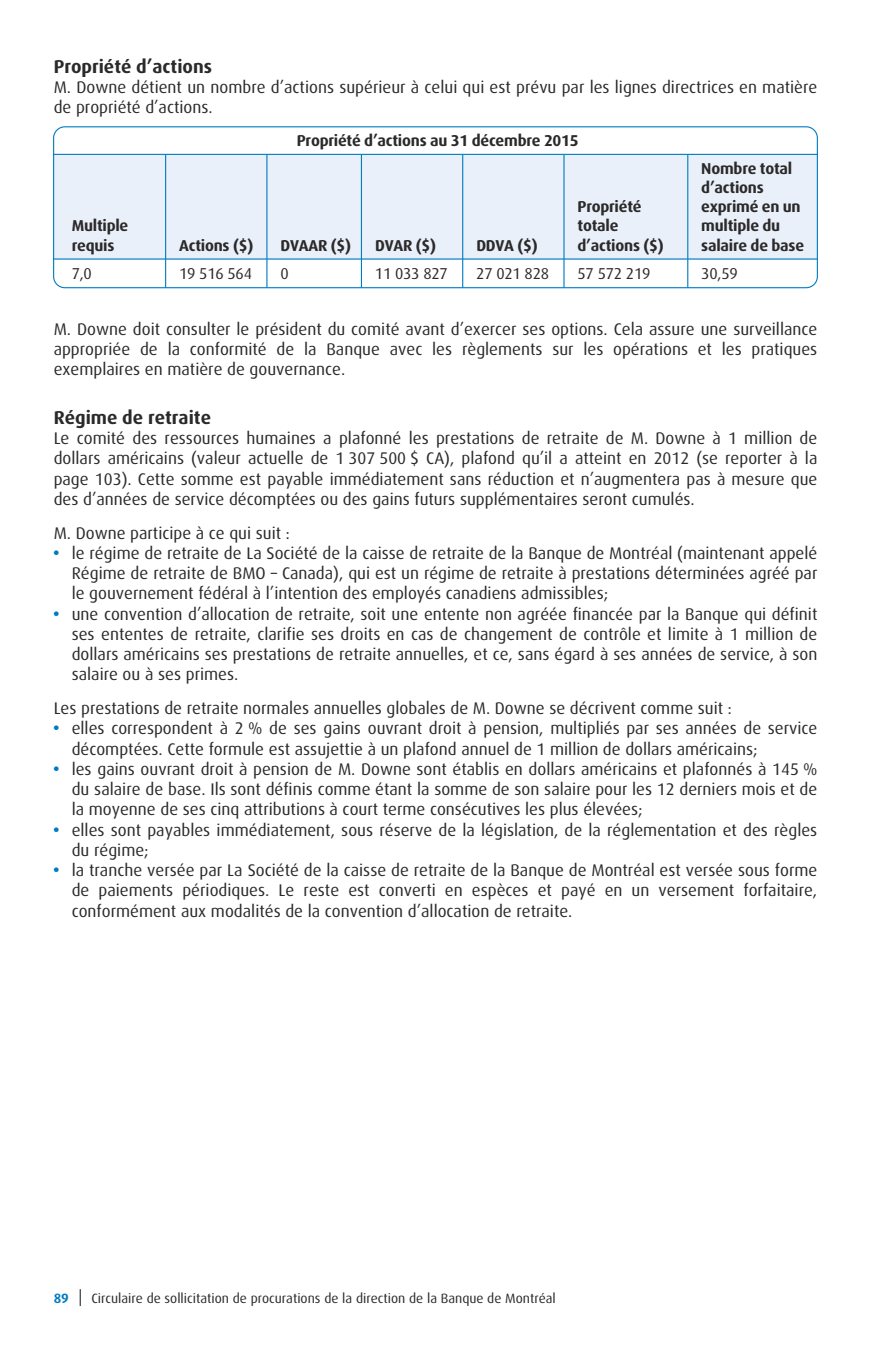
<style>
.page{position:relative;width:871px;height:1357px;background:#fff}
.page>*{position:absolute;margin:0;border:0;box-sizing:border-box;transform-origin:0 0}
.t1{font:700 18.45px "Dax";color:#2b292a}
.t2{font:16.88px/20.2px "Dax";color:#2b292a;text-align:justify}
.t3{font:700 15.75px/19.1px "Dax";letter-spacing:-.015em;color:#2b292a}
.t4{font:15.75px "Dax";letter-spacing:-.015em;color:#2b292a}
.t5{font:13.5px "Dax";color:#2b292a}
.t6{font:700 13.5px "Dax";color:#007bc2}
.s1{font-family:"III Special Char";font-size:18.45px;color:#007bc2}
</style>
<div class="page">
<div style="left:54px;top:155px;width:763px;height:105px;background:#eaf0f9"></div>
<hr style="left:54px;top:154px;width:763px;height:1px;background:#007bc2">
<hr style="left:54px;top:258px;width:763px;height:2px;background:#007bc2">
<hr style="left:165px;top:155px;width:1px;height:104px;background:#007bc2">
<hr style="left:266px;top:155px;width:1px;height:104px;background:#007bc2">
<hr style="left:361px;top:155px;width:1px;height:104px;background:#007bc2">
<hr style="left:462px;top:155px;width:1px;height:104px;background:#007bc2">
<hr style="left:563px;top:155px;width:1px;height:104px;background:#007bc2">
<hr style="left:687px;top:155px;width:1px;height:104px;background:#007bc2">
<svg style="left:165px;top:260px;width:1px;height:26px"></svg>
<svg style="left:266px;top:260px;width:1px;height:26px"></svg>
<svg style="left:361px;top:260px;width:1px;height:26px"></svg>
<svg style="left:462px;top:260px;width:1px;height:26px"></svg>
<svg style="left:563px;top:260px;width:1px;height:26px"></svg>
<svg style="left:687px;top:260px;width:1px;height:26px"></svg>
<div style="left:53px;top:126px;width:765px;height:162px;border:1px solid #007bc2;border-radius:11px"></div>
<svg style="left:80px;top:1289px;width:1px;height:16px"></svg>
<p class="t1" style="left:54px;top:58px;width:160px">Propriété d’actions</p>
<p class="t2" style="left:54px;top:78px;width:765px">M. Downe détient un nombre d’actions supérieur à celui qui est prévu par les lignes directrices en matière de propriété d’actions.</p>
<p class="t3" style="left:297px;top:132px;width:284px">Propriété d’actions au 31 décembre 2015</p>
<p class="t3" style="left:72px;top:217px;width:58px">Multiple requis</p>
<p class="t3" style="left:179px;top:237px;width:76px">Actions ($)</p>
<p class="t3" style="left:280px;top:237px;width:72px">DVAAR ($)</p>
<p class="t3" style="left:375px;top:237px;width:62px">DVAR ($)</p>
<p class="t3" style="left:476px;top:237px;width:63px">DDVA ($)</p>
<p class="t3" style="left:577px;top:198px;width:88px">Propriété totale d’actions ($)</p>
<p class="t3" style="left:701px;top:160px;width:104px">Nombre total d’actions exprimé en un multiple du salaire de base</p>
<p class="t4" style="left:72px;top:266px;width:22px">7,0</p>
<p class="t4" style="left:179px;top:266px;width:74px">19 516 564</p>
<p class="t4" style="left:280px;top:266px;width:10px">0</p>
<p class="t4" style="left:375px;top:266px;width:74px">11 033 827</p>
<p class="t4" style="left:476px;top:266px;width:74px">27 021 828</p>
<p class="t4" style="left:577px;top:266px;width:74px">57 572 219</p>
<p class="t4" style="left:701px;top:266px;width:38px">30,59</p>
<p class="t2" style="left:54px;top:320px;width:765px">M. Downe doit consulter le président du comité avant d’exercer ses options. Cela assure une surveillance appropriée de la conformité de la Banque avec les règlements sur les opérations et les pratiques exemplaires en matière de gouvernance.</p>
<p class="t1" style="left:54px;top:409px;width:159px">Régime de retraite</p>
<p class="t2" style="left:54px;top:429px;width:765px">Le comité des ressources humaines a plafonné les prestations de retraite de M. Downe à 1 million de dollars américains (valeur actuelle de 1 307 500 $ CA), plafond qu’il a atteint en 2012 (se reporter à la page 103). Cette somme est payable immédiatement sans réduction et n’augmentera pas à mesure que des d’années de service décomptées ou des gains futurs supplémentaires seront cumulés.</p>
<p class="t2" style="left:54px;top:523px;width:238px">M. Downe participe à ce qui suit :</p>
<p class="t2" style="left:54px;top:544px;width:765px"><span class="s1">‰</span> le régime de retraite de La Société de la caisse de retraite de la Banque de Montréal (maintenant appele´</p>
<p class="t2" style="left:72px;top:564px;width:747px">Re´ gime de retraite de BMO – Canada), qui est un régime de retraite à prestations déterminées agréé par</p>
<p class="t2" style="left:72px;top:584px;width:538px">le gouvernement fédéral à l’intention des employés canadiens admissibles;</p>
<p class="t2" style="left:54px;top:604px;width:765px"><span class="s1">‰</span> une convention d’allocation de retraite, soit une entente non agréée financée par la Banque qui définit</p>
<p class="t2" style="left:72px;top:625px;width:747px">ses ententes de retraite, clarifie ses droits en cas de changement de contrôle et limite à 1 million de</p>
<p class="t2" style="left:72px;top:645px;width:747px">dollars américains ses prestations de retraite annuelles, et ce, sans égard à ses années de service, à son</p>
<p class="t2" style="left:72px;top:665px;width:168px">salaire ou à ses primes.</p>
<p class="t2" style="left:54px;top:699px;width:680px">Les prestations de retraite normales annuelles globales de M. Downe se décrivent comme suit :</p>
<p class="t2" style="left:54px;top:719px;width:765px"><span class="s1">‰</span> elles correspondent à 2 % de ses gains ouvrant droit à pension, multipliés par ses années de service</p>
<p class="t2" style="left:72px;top:739px;width:687px">décomptées. Cette formule est assujettie à un plafond annuel de 1 million de dollars américains;</p>
<p class="t2" style="left:54px;top:760px;width:765px"><span class="s1">‰</span> les gains ouvrant droit à pension de M. Downe sont établis en dollars américains et plafonnés à 145 %</p>
<p class="t2" style="left:72px;top:780px;width:747px">du salaire de base. Ils sont définis comme étant la somme de son salaire pour les 12 derniers mois et de</p>
<p class="t2" style="left:72px;top:800px;width:572px">la moyenne de ses cinq attributions à court terme consécutives les plus élevées;</p>
<p class="t2" style="left:54px;top:820px;width:765px"><span class="s1">‰</span> elles sont payables immédiatement, sous réserve de la législation, de la réglementation et des règles</p>
<p class="t2" style="left:72px;top:841px;width:78px">du régime;</p>
<p class="t2" style="left:54px;top:861px;width:765px"><span class="s1">‰</span> la tranche versée par La Société de la caisse de retraite de la Banque de Montréal est versée sous forme</p>
<p class="t2" style="left:72px;top:881px;width:747px">de paiements périodiques. Le reste est converti en espèces et payé en un versement forfaitaire,</p>
<p class="t2" style="left:72px;top:901px;width:502px">conformément aux modalités de la convention d’allocation de retraite.</p>
<p class="t6" style="left:54px;top:1292px;width:17px">89</p>
<p class="t5" style="left:91px;top:1292px;width:466px">Circulaire de sollicitation de procurations de la direction de la Banque de Montréal</p>
</div>
